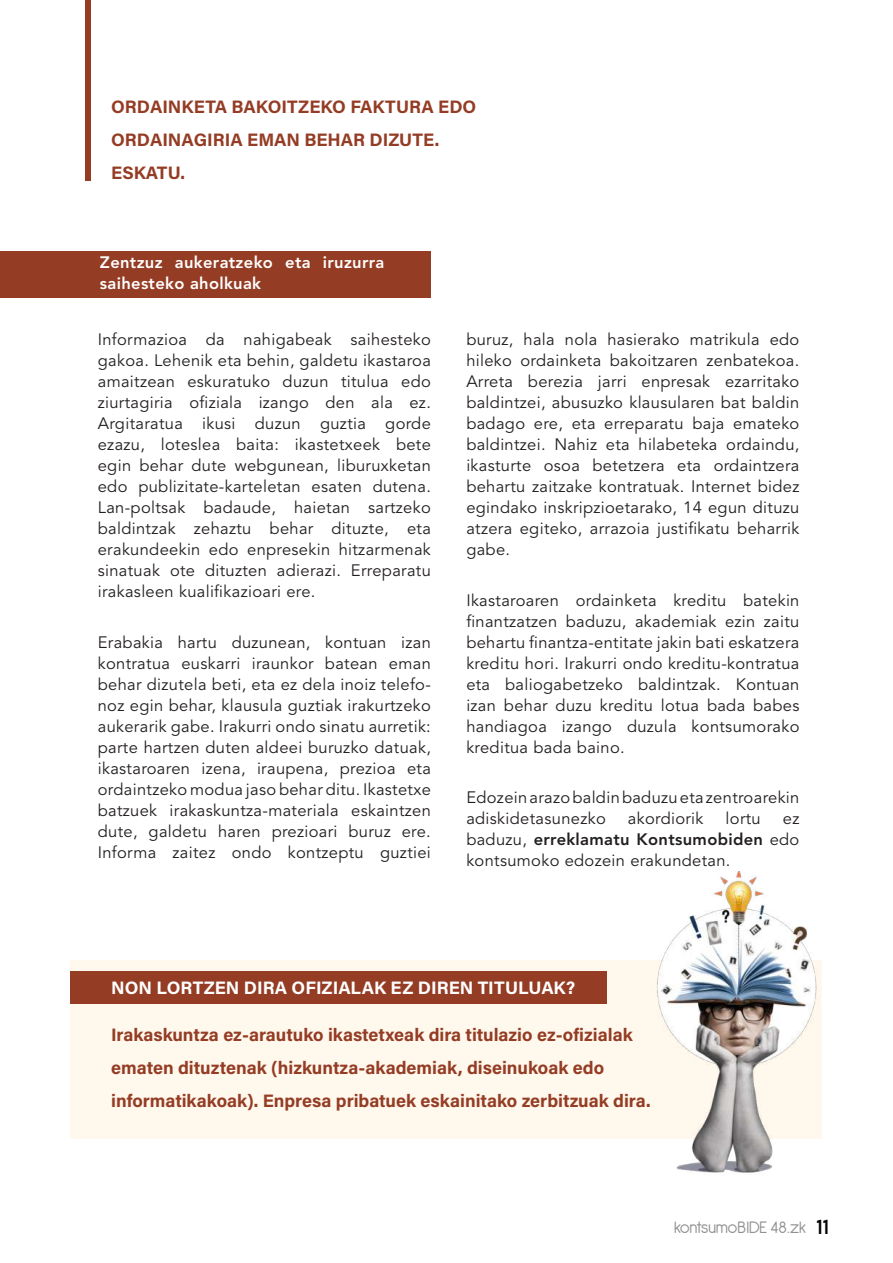
<style>
.page{position:relative;width:893px;height:1263px;background:#fff}
.page>*{position:absolute;margin:0;border:0;box-sizing:border-box;transform-origin:0 0}
.t1{font:18px/33px "Acumin Variable Concept";color:#943c24}
.t2{font:18px "Acumin Variable Concept";color:#fff}
.t3{font:18px "Antipasto";letter-spacing:-.03em;color:#231f20}
.t4{font:16.5px/21px "Avenir LT Std";letter-spacing:.02em;color:#231f20;text-align:justify}
.t5{font:800 16.5px/21px "Avenir LT Std";letter-spacing:.02em;color:#fff}
.t6{font:8.85px "LEMONMILK";color:#000001}
.s1{font-weight:800}
</style>
<div class="page">
<div style="left:71px;top:960px;width:751px;height:179px;background:#fff8ed"></div>
<div style="left:0;top:251px;width:431px;height:47px;background:#943c24"></div>
<div style="left:71px;top:970px;width:536px;height:33px;background:#943c24"></div>
<div style="left:85px;top:0;width:6px;height:181px;background:#943c24"></div>
<img style="left:657px;top:871px;width:160px;height:302px">
<p class="t1" style="left:111px;top:92px;width:367px">ORDAINKETA BAKOITZEKO FAKTURA EDO<br>ORDAINAGIRIA EMAN BEHAR DIZUTE.<br>ESKATU.</p>
<p class="t5" style="left:100px;top:252px;width:286px">Zentzuz aukeratzeko eta iruzurra saihesteko aholkuak</p>
<p class="t4" style="left:98px;top:330px;width:335px">Informazioa da nahigabeak saihesteko gakoa. Lehenik eta behin, galdetu ikastaroa amaitzean eskuratuko duzun titulua edo ziurtagiria ofiziala izango den ala ez.<br>Argitaratua ikusi duzun guztia gorde ezazu, loteslea baita: ikastetxeek bete egin behar dute webgunean, liburuxketan edo publizitate-karteletan esaten dutena.<br>Lan-poltsak badaude, haietan sartzeko baldintzak zehaztu behar dituzte, eta erakundeekin edo enpresekin hitzarmenak sinatuak ote dituzten adierazi. Erreparatu irakasleen kualifikazioari ere.</p>
<p class="t4" style="left:98px;top:633px;width:335px">Erabakia hartu duzunean, kontuan izan kontratua euskarri iraunkor batean eman behar dizutela beti, eta ez dela inoiz telefo&shy;noz egin behar, klausula guztiak irakurtzeko aukerarik gabe. Irakurri ondo sinatu aurretik: parte hartzen duten aldeei buruzko datuak, ikastaroaren izena, iraupena, prezioa eta ordaintzeko modua jaso behar ditu. Ikastetxe batzuek irakaskuntza-materiala eskaintzen dute, galdetu haren prezioari buruz ere.<br>Informa zaitez ondo kontzeptu guztiei</p>
<p class="t4" style="left:466px;top:330px;width:335px">buruz, hala nola hasierako matrikula edo hileko ordainketa bakoitzaren zenbatekoa.<br>Arreta berezia jarri enpresak ezarritako baldintzei, abusuzko klausularen bat baldin badago ere, eta erreparatu baja emateko baldintzei. Nahiz eta hilabeteka ordaindu, ikasturte osoa betetzera eta ordaintzera behartu zaitzake kontratuak. Internet bidez egindako inskripzioetarako, 14 egun dituzu atzera egiteko, arrazoia justifikatu beharrik gabe.</p>
<p class="t4" style="left:466px;top:591px;width:335px">Ikastaroaren ordainketa kreditu batekin finantzatzen baduzu, akademiak ezin zaitu behartu finantza-entitate jakin bati eskatzera kreditu hori. Irakurri ondo kreditu-kontratua eta baliogabetzeko baldintzak. Kontuan izan behar duzu kreditu lotua bada babes handiagoa izango duzula kontsumorako kreditua bada baino.</p>
<p class="t4" style="left:466px;top:788px;width:335px">Edozein arazo baldin baduzu eta zentroarekin adiskidetasunezko</p>
<p class="t4" style="left:628px;top:809px;width:77px">akordiorik</p>
<p class="t4" style="left:726px;top:809px;width:37px">lortu</p>
<p class="t4" style="left:466px;top:809px;width:335px;text-indent:317px">ez baduzu, <span class="s1">erreklamatu Kontsumobiden</span> edo kontsumoko edozein erakundetan.</p>
<p class="t2" style="left:111px;top:980px;width:466px">NON LORTZEN DIRA OFIZIALAK EZ DIREN TITULUAK?</p>
<p class="t1" style="left:111px;top:1019px;width:541px">Irakaskuntza ez-arautuko ikastetxeak dira titulazio ez-ofizialak ematen dituztenak (hizkuntza-akademiak, diseinukoak edo informatikakoak). Enpresa pribatuek eskainitako zerbitzuak dira.</p>
<p class="t3" style="left:674px;top:1216px;width:134px">kontsumoBIDE 48.zk</p>
<p class="t6" style="left:816px;top:1225px;width:14px">11</p>
</div>
